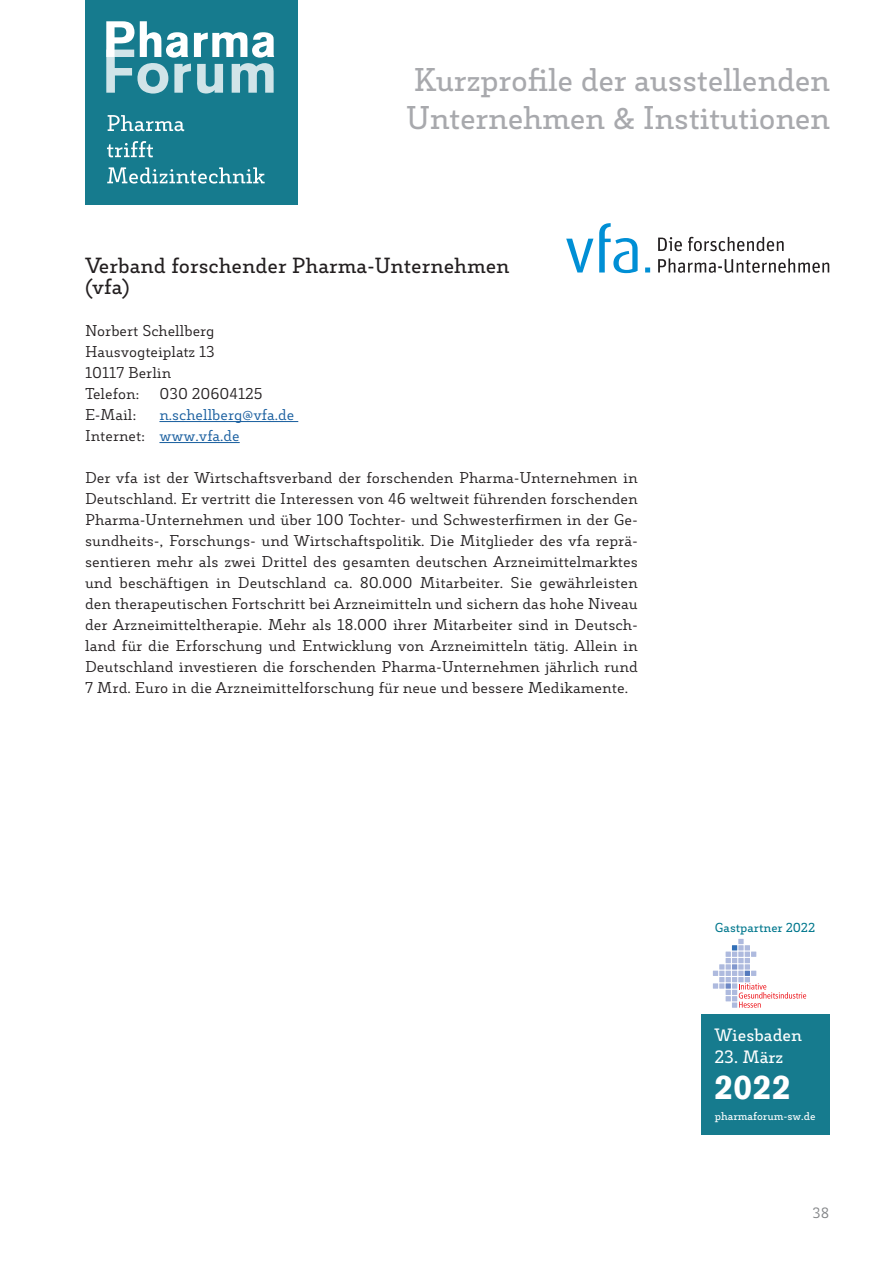
<style>
.page{position:relative;width:893px;height:1263px;background:#fff}
.page>*{position:absolute;margin:0;border:0;box-sizing:border-box;transform-origin:0 0}
.t1{font:900 33.45px "Akzidenz Grotesk";color:#fff}
.t2{font:600 31.5px/37.8px "Decour";letter-spacing:-.01em;color:#a8a9ad}
.Ref_Name{font:600 21px/21px "Decour";color:#231f20}
.t3{font:600 17.1px "Decour";color:#fff}
.Aufzählung{font:15px/21px "Decour";color:#231f20;text-align:justify}
.Text{font:15px "Decour";color:#231f20}
.Text-2{font:15px "Decour";color:#175d9e}
.t4{font:14.25px "Decour";color:#808285}
.t5{font:600 12.45px "Decour";color:#01778d}
.t6{font:600 10.95px "Decour";color:#fff}
.s1{color:#231f20}
</style>
<div class="page">
<div style="left:85px;top:0;width:213px;height:205px;background:#167b8e"></div>
<svg style="left:106px;top:21px;width:168px;height:73px"></svg>
<svg style="left:107px;top:167px;width:158px;height:17px"></svg>
<svg style="left:107px;top:141px;width:46px;height:16px"></svg>
<svg style="left:108px;top:115px;width:76px;height:16px"></svg>
<div style="left:701px;top:1014px;width:128px;height:120px;background:#167b8e"></div>
<svg style="left:713px;top:939px;width:93px;height:69px"></svg>
<hr style="left:159px;top:421px;width:139px;height:1px;background:#175d9e">
<hr style="left:159px;top:442px;width:81px;height:1px;background:#175d9e">
<svg style="left:658px;top:237px;width:24px;height:14px"></svg>
<svg style="left:688px;top:237px;width:96px;height:14px"></svg>
<svg style="left:658px;top:258px;width:171px;height:15px"></svg>
<svg style="left:566px;top:239px;width:27px;height:33px"></svg>
<svg style="left:599px;top:223px;width:39px;height:50px"></svg>
<svg style="left:645px;top:267px;width:5px;height:5px"></svg>
<h2 class="t2" style="left:406px;top:61px;width:426px">Kurzprofile der ausstellenden<br>Unternehmen &amp; Institutionen</h2>
<p class="Ref_Name" style="left:85px;top:255px;width:426px">Verband forschender Pharma-Unternehmen (vfa)</p>
<p class="Text" style="left:85px;top:322px;width:131px">Norbert Schellberg</p>
<p class="Text" style="left:85px;top:343px;width:131px">Hausvogteiplatz 13</p>
<p class="Text" style="left:85px;top:364px;width:88px">10117 Berlin</p>
<p class="Text" style="left:85px;top:385px;width:56px">Telefon:</p>
<p class="Text" style="left:159px;top:385px;width:105px">030 20604125</p>
<p class="Text" style="left:85px;top:406px;width:53px">E-Mail:</p>
<p class="Text-2" style="left:159px;top:406px;width:136px">n.schellberg@vfa.de</p>
<p class="Text-2" style="left:85px;top:427px;width:156px"><span class="s1">Internet:</span> www.vfa.de</p>
<p class="Aufzählung" style="left:85px;top:467px;width:554px">Der vfa ist der Wirtschaftsverband der forschenden Pharma-Unternehmen in Deutschland. Er vertritt die Interessen von 46 weltweit führenden forschenden Pharma-Unternehmen und über 100 Tochter- und Schwesterfirmen in der Ge&shy;sundheits-, Forschungs- und Wirtschaftspolitik. Die Mitglieder des vfa reprä&shy;sentieren mehr als zwei Drittel des gesamten deutschen Arzneimittelmarktes und beschäftigen in Deutschland ca. 80.000 Mitarbeiter. Sie gewährleisten den therapeutischen Fortschritt bei Arzneimitteln und sichern das hohe Niveau der Arzneimitteltherapie. Mehr als 18.000 ihrer Mitarbeiter sind in Deutsch&shy;land für die Erforschung und Entwicklung von Arzneimitteln tätig. Allein in Deutschland investieren die forschenden Pharma-Unternehmen jährlich rund 7 Mrd. Euro in die Arzneimittelforschung für neue und bessere Medikamente.</p>
<p class="t5" style="left:715px;top:920px;width:102px">Gastpartner 2022</p>
<p class="t3" style="left:714px;top:1024px;width:89px">Wiesbaden</p>
<p class="t3" style="left:714px;top:1046px;width:71px">23. März</p>
<h1 class="t1" style="left:714px;top:1065px;width:78px">2022</h1>
<p class="t6" style="left:715px;top:1110px;width:102px">pharmaforum-sw.de</p>
<p class="t4" style="left:812px;top:1204px;width:18px">38</p>
</div>
